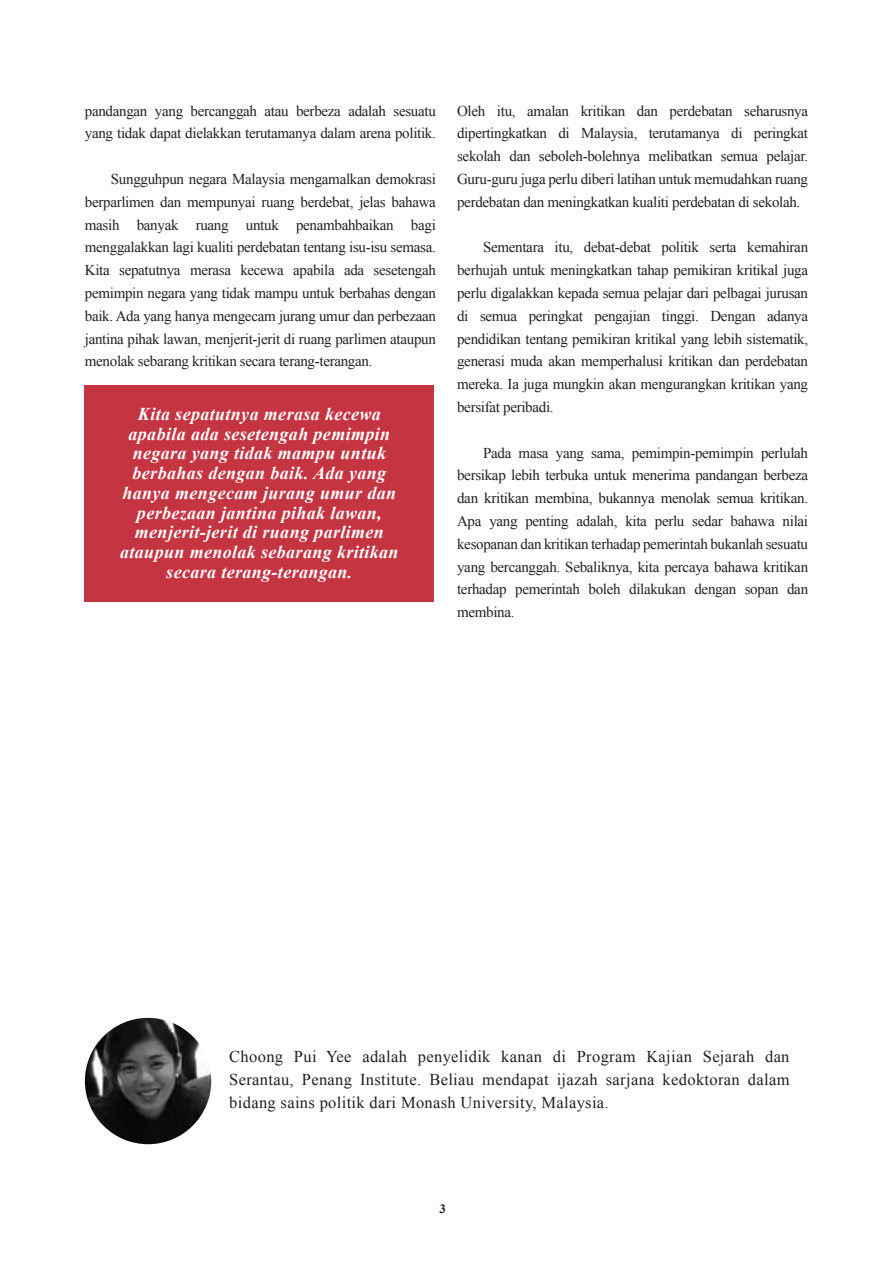
<style>
.page{position:relative;width:893px;height:1263px;background:#fff}
.page>*{position:absolute;margin:0;border:0;box-sizing:border-box;transform-origin:0 0}
.t1{font:italic 700 18px/19.8px "Times New Roman";letter-spacing:.02em;color:#fff;text-align:center}
.t2{font:16.5px/22.8px "Times New Roman";letter-spacing:.02em;color:#231f20;text-align:justify}
.t3{font:15px/22.8px "Times New Roman";letter-spacing:-.02em;color:#231f20;text-align:justify}
.t4{font:700 12.75px "Times New Roman";color:#231f20}
</style>
<div class="page">
<img style="left:85px;top:1018px;width:126px;height:126px;border-radius:63px">
<div style="left:85px;top:385px;width:349px;height:216px;background:#c43441"></div>
<p class="t3" style="left:85px;top:99px;width:353px">pandangan yang bercanggah atau berbeza adalah sesuatu yang tidak dapat dielakkan terutamanya dalam arena politik.</p>
<p class="t3" style="left:85px;top:167px;width:353px;text-indent:26px">Sungguhpun negara Malaysia mengamalkan demokrasi berparlimen dan mempunyai ruang berdebat, jelas bahawa masih banyak ruang untuk penambahbaikan bagi menggalakkan lagi kualiti perdebatan tentang isu-isu semasa.<br>Kita sepatutnya merasa kecewa apabila ada sesetengah pemimpin negara yang tidak mampu untuk berbahas dengan baik. Ada yang hanya mengecam jurang umur dan perbezaan jantina pihak lawan, menjerit-jerit di ruang parlimen ataupun menolak sebarang kritikan secara terang-terangan.</p>
<p class="t1" style="left:120px;top:403px;width:280px">Kita sepatutnya merasa kecewa apabila ada sesetengah pemimpin negara yang tidak mampu untuk berbahas dengan baik. Ada yang hanya mengecam jurang umur dan perbezaan jantina pihak lawan, menjerit-jerit di ruang parlimen ataupun menolak sebarang kritikan secara terang-terangan.</p>
<p class="t3" style="left:457px;top:99px;width:353px">Oleh itu, amalan kritikan dan perdebatan seharusnya dipertingkatkan di Malaysia, terutamanya di peringkat sekolah dan seboleh-bolehnya melibatkan semua pelajar.<br>Guru-guru juga perlu diberi latihan untuk memudahkan ruang perdebatan dan meningkatkan kualiti perdebatan di sekolah.</p>
<p class="t3" style="left:457px;top:236px;width:353px;text-indent:26px">Sementara itu, debat-debat politik serta kemahiran berhujah untuk meningkatkan tahap pemikiran kritikal juga perlu digalakkan kepada semua pelajar dari pelbagai jurusan di semua peringkat pengajian tinggi. Dengan adanya pendidikan tentang pemikiran kritikal yang lebih sistematik, generasi muda akan memperhalusi kritikan dan perdebatan mereka. Ia juga mungkin akan mengurangkan kritikan yang bersifat peribadi.</p>
<p class="t3" style="left:457px;top:441px;width:353px;text-indent:26px">Pada masa yang sama, pemimpin-pemimpin perlulah bersikap lebih terbuka untuk menerima pandangan berbeza dan kritikan membina, bukannya menolak semua kritikan.<br>Apa yang penting adalah, kita perlu sedar bahawa nilai kesopanan dan kritikan terhadap pemerintah bukanlah sesuatu yang bercanggah. Sebaliknya, kita percaya bahawa kritikan terhadap pemerintah boleh dilakukan dengan sopan dan membina.</p>
<p class="t2" style="left:229px;top:1045px;width:562px">Choong Pui Yee adalah penyelidik kanan di Program Kajian Sejarah dan Serantau, Penang Institute. Beliau mendapat ijazah sarjana kedoktoran dalam bidang sains politik dari Monash University, Malaysia.</p>
<p class="t4" style="left:440px;top:1200px;width:8px">3</p>
</div>
